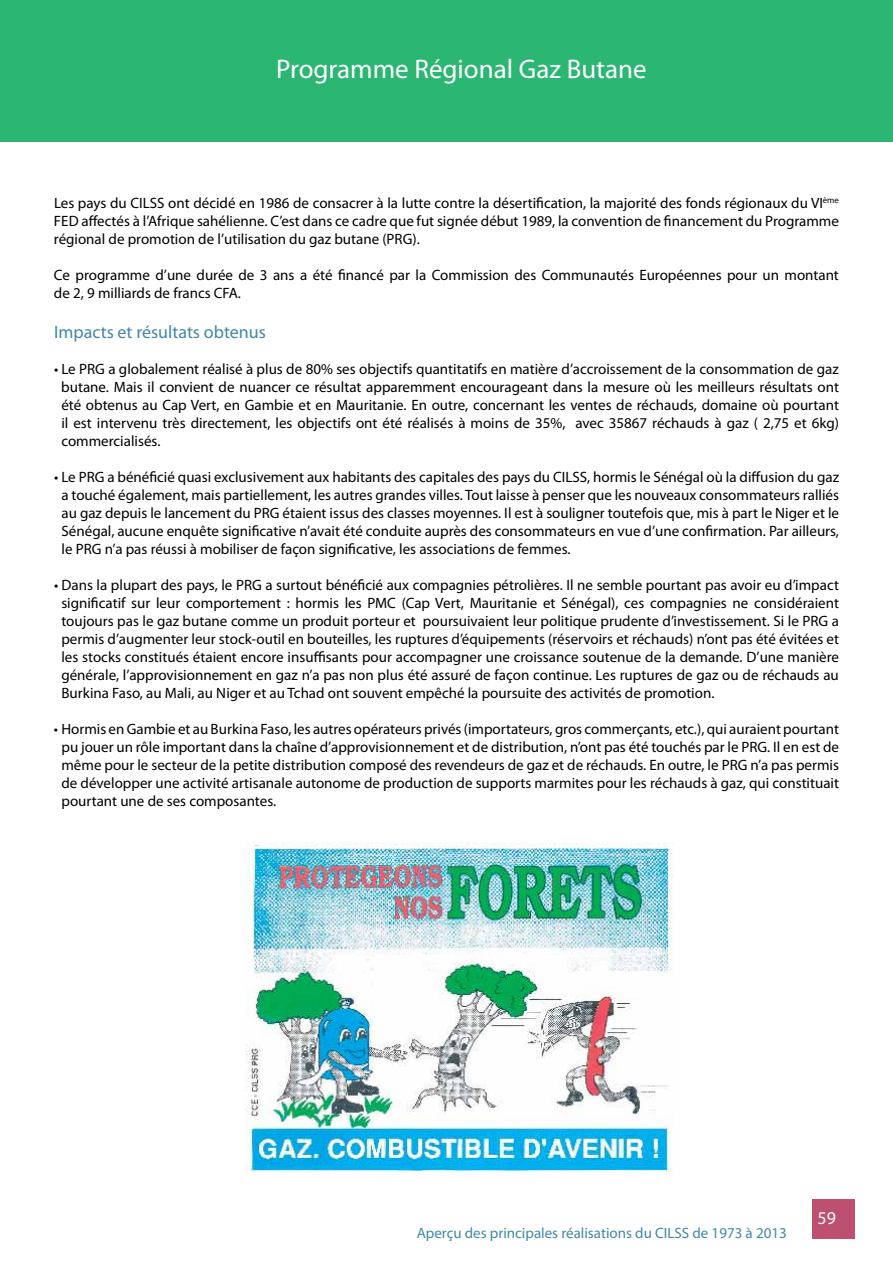
<style>
.page{position:relative;width:893px;height:1263px;background:#fff}
.page>*{position:absolute;margin:0;border:0;box-sizing:border-box;transform-origin:0 0}
.t1{font:27px "Myriad Pro";color:#fff}
.t2{font:18px "Myriad Pro";color:#4287a9}
.t3{font:18px "Myriad Pro";color:#fff}
.t4{font:15px/18px "Myriad Pro";color:#000;text-align:justify}
.t5{font:15px "Myriad Pro";color:#4287a9}
</style>
<div class="page">
<div style="left:812px;top:1199px;width:43px;height:39px;background:#bd4f70"></div>
<div style="left:0;top:0;width:893px;height:142px;background:#2bb673"></div>
<img style="left:246px;top:842px;width:428px;height:333px">
<h1 class="t1" style="left:276px;top:52px;width:372px">Programme Régional Gaz Butane</h1>
<p class="t4" style="left:54px;top:194px;width:786px">Les pays du CILSS ont décidé en 1986 de consacrer à la lutte contre la désertification, la majorité des fonds régionaux du VI<sup>ème </sup>FED affectés à l’Afrique sahélienne. C’est dans ce cadre que fut signée début 1989, la convention de financement du Programme régional de promotion de l’utilisation du gaz butane (PRG).</p>
<p class="t4" style="left:54px;top:266px;width:786px">Ce programme d’une durée de 3 ans a été financé par la Commission des Communautés Européennes pour un montant de 2, 9 milliards de francs CFA.</p>
<p class="t2" style="left:54px;top:320px;width:213px">Impacts et résultats obtenus</p>
<p class="t4" style="left:61px;top:359px;width:779px;text-indent:-7px">• Le PRG a globalement réalisé à plus de 80% ses objectifs quantitatifs en matière d’accroissement de la consommation de gaz butane. Mais il convient de nuancer ce résultat apparemment encourageant dans la mesure où les meilleurs résultats ont été obtenus au Cap Vert, en Gambie et en Mauritanie. En outre, concernant les ventes de réchauds, domaine où pourtant il est intervenu très directement, les objectifs ont été réalisés à moins de 35%, avec 35867 réchauds à gaz ( 2,75 et 6kg) commercialisés.</p>
<p class="t4" style="left:61px;top:467px;width:779px;text-indent:-7px">• Le PRG a bénéficié quasi exclusivement aux habitants des capitales des pays du CILSS, hormis le Sénégal où la diffusion du gaz a touché également, mais partiellement, les autres grandes villes. Tout laisse à penser que les nouveaux consommateurs ralliés au gaz depuis le lancement du PRG étaient issus des classes moyennes. Il est à souligner toutefois que, mis à part le Niger et le Sénégal, aucune enquête significative n’avait été conduite auprès des consommateurs en vue d’une confirmation. Par ailleurs, le PRG n’a pas réussi à mobiliser de façon significative, les associations de femmes.</p>
<p class="t4" style="left:61px;top:575px;width:779px;text-indent:-7px">• Dans la plupart des pays, le PRG a surtout bénéficié aux compagnies pétrolières. Il ne semble pourtant pas avoir eu d’impact significatif sur leur comportement : hormis les PMC (Cap Vert, Mauritanie et Sénégal), ces compagnies ne considéraient toujours pas le gaz butane comme un produit porteur et poursuivaient leur politique prudente d’investissement. Si le PRG a permis d’augmenter leur stock-outil en bouteilles, les ruptures d’équipements (réservoirs et réchauds) n’ont pas été évitées et les stocks constitués étaient encore insuffisants pour accompagner une croissance soutenue de la demande. D’une manière générale, l’approvisionnement en gaz n’a pas non plus été assuré de façon continue. Les ruptures de gaz ou de réchauds au Burkina Faso, au Mali, au Niger et au Tchad ont souvent empêché la poursuite des activités de promotion.</p>
<p class="t4" style="left:61px;top:719px;width:779px;text-indent:-7px">• Hormis enGambie et au Burkina Faso, les autres opérateurs privés(importateurs, gros commerçants, etc.), qui auraient pourtant pu jouer un rôle important dans la chaîne d’approvisionnement et de distribution, n’ont pas été touchés par le PRG. Il en est de même pour le secteur de la petite distribution composé des revendeurs de gaz et de réchauds. En outre, le PRG n’a pas permis de développer une activité artisanale autonome de production de supports marmites pour les réchauds à gaz, qui constituait pourtant une de ses composantes.</p>
<p class="t5" style="left:417px;top:1223px;width:372px">Aperçu des principales réalisations du CILSS de 1973 à 2013</p>
<p class="t3" style="left:818px;top:1207px;width:20px">59</p>
</div>
